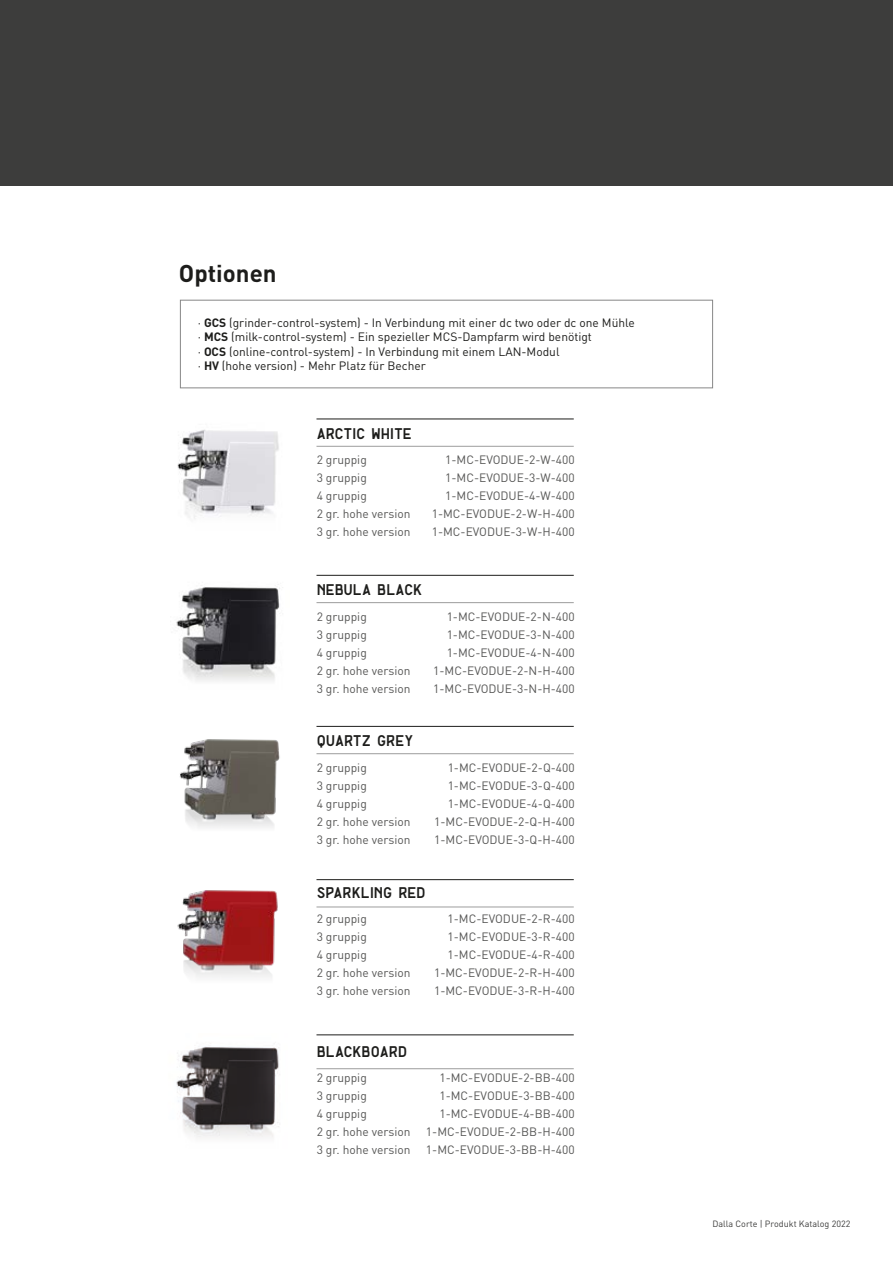
<style>
.page{position:relative;width:893px;height:1263px;background:#fff}
.page>*{position:absolute;margin:0;border:0;box-sizing:border-box;transform-origin:0 0}
.t1{font:700 24px "DIN Pro";color:#1d1d1b}
.t2{font:600 condensed 15px "Dalla Corte";color:#1d1d1b}
.t3{font:12px "DIN Pro";color:#575756}
.t4{font:12px/14.4px "DIN Pro";color:#1d1d1b}
.t5{font:9px "DIN Pro";color:#3d3d3c}
.s1{font-weight:700}
</style>
<div class="page">
<div style="left:0;top:0;width:893px;height:185px;background:#3d3d3c"></div>
<hr style="left:316px;top:419px;width:258px;height:1px;background:#1d1d1b">
<hr style="left:316px;top:446px;width:258px;height:1px;background:#9d9d9d">
<hr style="left:316px;top:726px;width:258px;height:1px;background:#1d1d1b">
<hr style="left:316px;top:753px;width:258px;height:1px;background:#9d9d9d">
<hr style="left:316px;top:575px;width:258px;height:1px;background:#1d1d1b">
<hr style="left:316px;top:602px;width:258px;height:1px;background:#9d9d9d">
<hr style="left:316px;top:879px;width:258px;height:1px;background:#1d1d1b">
<hr style="left:316px;top:906px;width:258px;height:1px;background:#9d9d9d">
<hr style="left:316px;top:1034px;width:258px;height:1px;background:#1d1d1b">
<hr style="left:316px;top:1068px;width:258px;height:1px;background:#9d9d9d">
<div style="left:180px;top:300px;width:533px;height:88px;border:1px solid #878787"></div>
<img style="left:177px;top:429px;width:102px;height:90px">
<img style="left:180px;top:739px;width:100px;height:89px">
<img style="left:176px;top:584px;width:104px;height:97px">
<img style="left:176px;top:1046px;width:103px;height:92px">
<img style="left:177px;top:890px;width:101px;height:88px">
<h1 class="t1" style="left:179px;top:253px;width:99px">Optionen</h1>
<p class="t4" style="left:198px;top:314px;width:439px">· <span class="s1">GCS</span> (grinder-control-system) - In Verbindung mit einer dc two oder dc one Mühle · <span class="s1">MCS</span> (milk-control-system) - Ein spezieller MCS-Dampfarm wird benötigt<br>· <span class="s1">OCS</span> (online-control-system) - In Verbindung mit einem LAN-Modul<br>· <span class="s1">HV</span> (hohe version) - Mehr Platz für Becher</p>
<p class="t2" style="left:317px;top:426px;width:97px">ARCTIC WHITE</p>
<p class="t3" style="left:317px;top:450px;width:52px">2 gruppig</p>
<p class="t3" style="left:445px;top:450px;width:131px">1-MC-EVODUE-2-W-400</p>
<p class="t3" style="left:317px;top:468px;width:52px">3 gruppig</p>
<p class="t3" style="left:445px;top:468px;width:131px">1-MC-EVODUE-3-W-400</p>
<p class="t3" style="left:317px;top:486px;width:52px">4 gruppig</p>
<p class="t3" style="left:445px;top:486px;width:131px">1-MC-EVODUE-4-W-400</p>
<p class="t3" style="left:317px;top:504px;width:95px">2 gr. hohe version</p>
<p class="t3" style="left:432px;top:504px;width:144px">1-MC-EVODUE-2-W-H-400</p>
<p class="t3" style="left:317px;top:522px;width:95px">3 gr. hohe version</p>
<p class="t3" style="left:432px;top:522px;width:144px">1-MC-EVODUE-3-W-H-400</p>
<p class="t2" style="left:317px;top:583px;width:107px">NEBULA BLACK</p>
<p class="t3" style="left:317px;top:607px;width:52px">2 gruppig</p>
<p class="t3" style="left:447px;top:607px;width:130px">1-MC-EVODUE-2-N-400</p>
<p class="t3" style="left:317px;top:625px;width:52px">3 gruppig</p>
<p class="t3" style="left:447px;top:625px;width:130px">1-MC-EVODUE-3-N-400</p>
<p class="t3" style="left:317px;top:643px;width:52px">4 gruppig</p>
<p class="t3" style="left:447px;top:643px;width:130px">1-MC-EVODUE-4-N-400</p>
<p class="t3" style="left:317px;top:661px;width:95px">2 gr. hohe version</p>
<p class="t3" style="left:433px;top:661px;width:143px">1-MC-EVODUE-2-N-H-400</p>
<p class="t3" style="left:317px;top:679px;width:95px">3 gr. hohe version</p>
<p class="t3" style="left:433px;top:679px;width:143px">1-MC-EVODUE-3-N-H-400</p>
<p class="t2" style="left:317px;top:733px;width:98px">QUARTZ GREY</p>
<p class="t3" style="left:317px;top:758px;width:52px">2 gruppig</p>
<p class="t3" style="left:448px;top:758px;width:129px">1-MC-EVODUE-2-Q-400</p>
<p class="t3" style="left:317px;top:776px;width:52px">3 gruppig</p>
<p class="t3" style="left:448px;top:776px;width:129px">1-MC-EVODUE-3-Q-400</p>
<p class="t3" style="left:317px;top:794px;width:52px">4 gruppig</p>
<p class="t3" style="left:448px;top:794px;width:129px">1-MC-EVODUE-4-Q-400</p>
<p class="t3" style="left:317px;top:812px;width:95px">2 gr. hohe version</p>
<p class="t3" style="left:434px;top:812px;width:142px">1-MC-EVODUE-2-Q-H-400</p>
<p class="t3" style="left:317px;top:830px;width:95px">3 gr. hohe version</p>
<p class="t3" style="left:434px;top:830px;width:142px">1-MC-EVODUE-3-Q-H-400</p>
<p class="t2" style="left:317px;top:885px;width:110px">SPARKLING RED</p>
<p class="t3" style="left:317px;top:909px;width:52px">2 gruppig</p>
<p class="t3" style="left:448px;top:909px;width:129px">1-MC-EVODUE-2-R-400</p>
<p class="t3" style="left:317px;top:927px;width:52px">3 gruppig</p>
<p class="t3" style="left:448px;top:927px;width:129px">1-MC-EVODUE-3-R-400</p>
<p class="t3" style="left:317px;top:945px;width:52px">4 gruppig</p>
<p class="t3" style="left:448px;top:945px;width:129px">1-MC-EVODUE-4-R-400</p>
<p class="t3" style="left:317px;top:963px;width:95px">2 gr. hohe version</p>
<p class="t3" style="left:434px;top:963px;width:142px">1-MC-EVODUE-2-R-H-400</p>
<p class="t3" style="left:317px;top:981px;width:95px">3 gr. hohe version</p>
<p class="t3" style="left:434px;top:981px;width:142px">1-MC-EVODUE-3-R-H-400</p>
<p class="t2" style="left:317px;top:1044px;width:92px">BLACKBOARD</p>
<p class="t3" style="left:317px;top:1068px;width:52px">2 gruppig</p>
<p class="t3" style="left:439px;top:1068px;width:137px">1-MC-EVODUE-2-BB-400</p>
<p class="t3" style="left:317px;top:1086px;width:52px">3 gruppig</p>
<p class="t3" style="left:439px;top:1086px;width:137px">1-MC-EVODUE-3-BB-400</p>
<p class="t3" style="left:317px;top:1104px;width:52px">4 gruppig</p>
<p class="t3" style="left:439px;top:1104px;width:137px">1-MC-EVODUE-4-BB-400</p>
<p class="t3" style="left:317px;top:1122px;width:95px">2 gr. hohe version</p>
<p class="t3" style="left:426px;top:1122px;width:150px">1-MC-EVODUE-2-BB-H-400</p>
<p class="t3" style="left:317px;top:1140px;width:95px">3 gr. hohe version</p>
<p class="t3" style="left:426px;top:1140px;width:150px">1-MC-EVODUE-3-BB-H-400</p>
<p class="t5" style="left:712px;top:1217px;width:139px">Dalla Corte | Produkt Katalog 2022</p>
</div>
